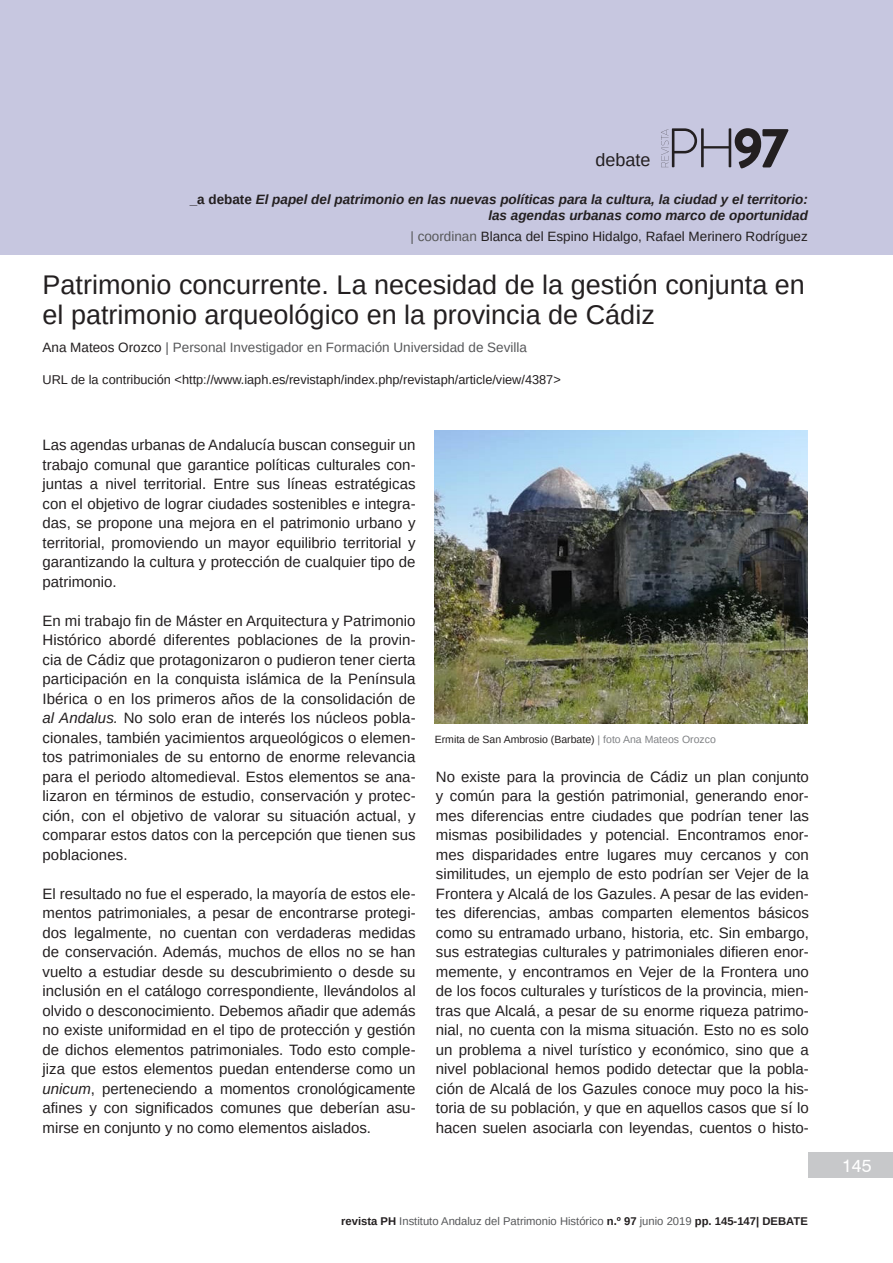
<style>
.page{position:relative;width:893px;height:1263px;background:#fff}
.page>*{position:absolute;margin:0;border:0;box-sizing:border-box;transform-origin:0 0}
.t1{font:900 56.4px "Brandon Grotesque";color:#231f20}
.Titulo{font:27px/30px "Arimo";color:#231f20}
.t2{font:18px "Arimo";color:#231f20}
.t3{font:18px "Swiss 721 BT";color:#fff}
.t4{font:15px/19.5px "Arimo";color:#231f20;text-align:justify}
.t5{font:italic 700 13.5px/16.2px "Arimo";color:#231f20;text-align:right}
.Autor_firma{font:13.5px "Arimo";color:#57585a}
.t6{font:13.5px "Arimo";color:#231f20}
.URL_articulo{font:12.75px "Arimo";color:#231f20}
.t7{font:11.25px "Arimo";color:#57585a}
.Pie_de_Foto{font:10.5px "Arimo";color:#231f20}
.s1{font-style:normal}
.s2{color:#57585a}
.s3{color:#231f20}
.s4{font-style:italic}
.s5{color:#808285}
.s6{font-weight:700;color:#231f20}
</style>
<div class="page">
<div style="left:0;top:0;width:893px;height:255px;background:#c7c7e0"></div>
<div style="left:808px;top:1152px;width:85px;height:26px;background:#c7c8ca"></div>
<svg style="left:661px;top:128px;width:70px;height:39px"></svg>
<img style="left:435px;top:431px;width:373px;height:292px">
<p class="t2" style="left:595px;top:148px;width:57px">debate</p>
<h1 class="t1" style="left:733px;top:108px;width:57px">97</h1>
<p class="t5" style="left:190px;top:191px;width:620px"><span class="s1">_a debate</span> El papel del patrimonio en las nuevas políticas para la cultura, la ciudad y el territorio: las agendas urbanas como marco de oportunidad</p>
<p class="t6" style="left:410px;top:228px;width:399px"><span class="s2">| coordinan</span> Blanca del Espino Hidalgo, Rafael Merinero Rodríguez</p>
<p class="Titulo" style="left:43px;top:270px;width:764px">Patrimonio concurrente. La necesidad de la gestión conjunta en el patrimonio arqueológico en la provincia de Cádiz</p>
<p class="Autor_firma" style="left:43px;top:339px;width:486px"><span class="s3">Ana Mateos Orozco</span> | Personal Investigador en Formación Universidad de Sevilla</p>
<p class="URL_articulo" style="left:43px;top:372px;width:520px">URL de la contribución &lt;http://www.iaph.es/revistaph/index.php/revistaph/article/view/4387&gt;</p>
<p class="t4" style="left:43px;top:435px;width:375px">Las agendas urbanas de Andalucía buscan conseguir un trabajo comunal que garantice políticas culturales con&shy;juntas a nivel territorial. Entre sus líneas estratégicas con el objetivo de lograr ciudades sostenibles e integra&shy;das, se propone una mejora en el patrimonio urbano y territorial, promoviendo un mayor equilibrio territorial y garantizando la cultura y protección de cualquier tipo de patrimonio.</p>
<p class="t4" style="left:43px;top:611px;width:375px">En mi trabajo fin de Máster en Arquitectura y Patrimonio Histórico abordé diferentes poblaciones de la provin&shy;cia de Cádiz que protagonizaron o pudieron tener cierta participación en la conquista islámica de la Península Ibérica o en los primeros años de la consolidación de <span class="s4">al Andalus.</span> No solo eran de interés los núcleos pobla&shy;cionales, también yacimientos arqueológicos o elemen&shy;tos patrimoniales de su entorno de enorme relevancia para el periodo altomedieval. Estos elementos se ana&shy;lizaron en términos de estudio, conservación y protec&shy;ción, con el objetivo de valorar su situación actual, y comparar estos datos con la percepción que tienen sus poblaciones.</p>
<p class="t4" style="left:43px;top:884px;width:375px">El resultado no fue el esperado, la mayoría de estos ele&shy;mentos patrimoniales, a pesar de encontrarse protegi&shy;dos legalmente, no cuentan con verdaderas medidas de conservación. Además, muchos de ellos no se han vuelto a estudiar desde su descubrimiento o desde su inclusión en el catálogo correspondiente, llevándolos al olvido o desconocimiento. Debemos añadir que además no existe uniformidad en el tipo de protección y gestión de dichos elementos patrimoniales. Todo esto comple&shy;jiza que estos elementos puedan entenderse como un <span class="s4">unicum</span>, perteneciendo a momentos cronológicamente afines y con significados comunes que deberían asu&shy;mirse en conjunto y no como elementos aislados.</p>
<p class="Pie_de_Foto" style="left:435px;top:732px;width:283px">Ermita de San Ambrosio (Barbate) <span class="s5">| foto Ana Mateos Orozco</span></p>
<p class="t4" style="left:436px;top:767px;width:375px">No existe para la provincia de Cádiz un plan conjunto y común para la gestión patrimonial, generando enor&shy;mes diferencias entre ciudades que podrían tener las mismas posibilidades y potencial. Encontramos enor&shy;mes disparidades entre lugares muy cercanos y con similitudes, un ejemplo de esto podrían ser Vejer de la Frontera y Alcalá de los Gazules. A pesar de las eviden&shy;tes diferencias, ambas comparten elementos básicos como su entramado urbano, historia, etc. Sin embargo, sus estrategias culturales y patrimoniales difieren enor&shy;memente, y encontramos en Vejer de la Frontera uno de los focos culturales y turísticos de la provincia, mien&shy;tras que Alcalá, a pesar de su enorme riqueza patrimo&shy;nial, no cuenta con la misma situación. Esto no es solo un problema a nivel turístico y económico, sino que a nivel poblacional hemos podido detectar que la pobla&shy;ción de Alcalá de los Gazules conoce muy poco la his&shy;toria de su población, y que en aquellos casos que sí lo hacen suelen asociarla con leyendas, cuentos o histo-</p>
<p class="t7" style="left:341px;top:1213px;width:468px"><span class="s6">revista PH</span> Instituto Andaluz del Patrimonio Histórico <span class="s6">n.º 97</span> junio 2019 <span class="s6">pp. 145-147| DEBATE</span></p>
<p class="t3" style="left:842px;top:1154px;width:31px">145</p>
</div>
